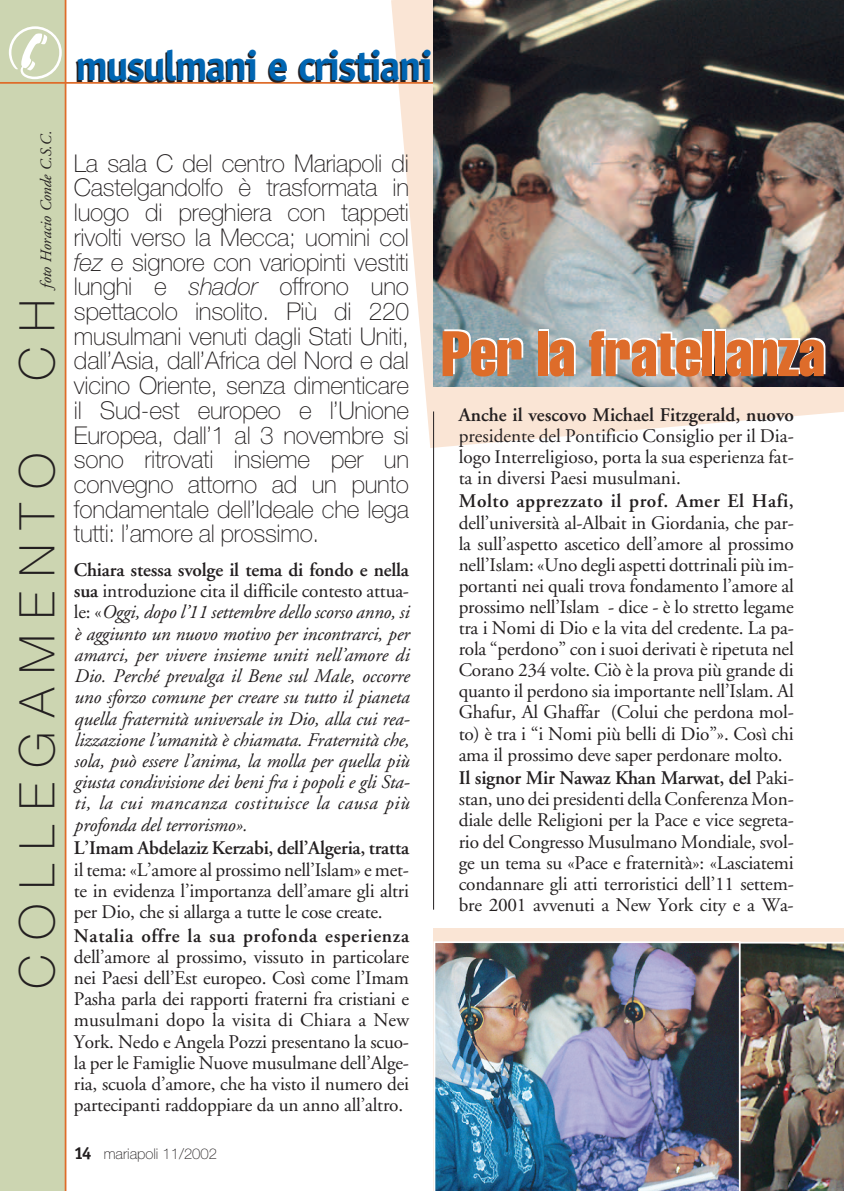
<style>
.page{position:relative;width:844px;height:1191px;background:#fff}
.page>*{position:absolute;margin:0;border:0;box-sizing:border-box;transform-origin:0 0}
.t1{font:extra-condensed 63px "Helvetica";letter-spacing:-.01em;color:#de6c2a}
.t2{font:100 49px "Helvetica Neue";letter-spacing:.3em;color:#231f20}
.t3{font:700 42px "Officina Sans";letter-spacing:-.04em;color:#0166b3}
.t4{font:100 24.5px/24.7px "Helvetica Neue";letter-spacing:-.01em;color:#231f20;text-align:justify}
.t5{font:19.25px/21.2px "Adobe Garamond";letter-spacing:-.01em;color:#231f20;text-align:justify}
.t6{font:italic 19.25px/21.2px "Adobe Garamond";letter-spacing:.025em;color:#231f20;text-align:justify}
.t7{font:600 19.25px "Adobe Garamond";color:#231f20}
.t8{font:600 19.25px "Adobe Garamond";letter-spacing:.035em;color:#231f20}
.t9{font:600 19.25px "Adobe Garamond";letter-spacing:.03em;color:#231f20}
.t10{font:italic 15.75px "Adobe Garamond";color:#231f20}
.t11{font:100 14.88px "Helvetica Neue";color:#231f20}
.s1{font-style:italic}
.s2{font-weight:600;font-style:normal}
.s3{font-style:normal}
.s4{font-family:"Officina Sans";font-weight:700;font-size:17.5px}
.s5{font-weight:600}
</style>
<div class="page">
<svg style="left:391px;top:0;width:452px;height:448px;fill:#fae5d5"></svg>
<div style="left:433px;top:928px;width:410px;height:263px;background:#fae5d5"></div>
<hr style="left:433px;top:411px;width:1px;height:498px;background:#231f20">
<div style="left:0;top:0;width:66px;height:1191px;background:#ccd5b1"></div>
<hr style="left:65px;top:0;width:1px;height:1191px;background:#de6c2a">
<hr style="left:0;top:82px;width:843px;height:2px;background:#de6c2a">
<img style="left:433px;top:0;width:410px;height:386px">
<img style="left:740px;top:941px;width:103px;height:250px">
<img style="left:433px;top:941px;width:307px;height:250px">
<h3 class="t3" style="left:75px;top:50px;width:359px">musulmani e cristiani</h3>
<p class="t10" style="left:40px;top:288px;width:158px;rotate:-90deg">foto Horacio Conde C.S.C.</p>
<h2 class="t2" style="left:19px;top:381px;width:84px;rotate:-90deg">C H</h2>
<h2 class="t2" style="left:19px;top:989px;width:538px;rotate:-90deg">COLLEGAMENTO</h2>
<p class="t4" style="left:74px;top:154px;width:336px">La sala C del centro Mariapoli di Castelgandolfo è trasformata in luogo di preghiera con tappeti rivolti verso la Mecca; uomini col <span class="s1">fez</span> e signore con variopinti vestiti lunghi e <span class="s1">shador</span> offrono uno spettacolo insolito. Più di 220 musulmani venuti dagli Stati Uniti, dall’Asia, dall’Africa del Nord e dal vicino Oriente, senza dimenticare il Sud-est europeo e l’Unione Europea, dall’1 al 3 novembre si sono ritrovati insieme per un convegno attorno ad un punto fondamentale dell’Ideale che lega tutti: l’amore al prossimo.</p>
<p class="t6" style="left:74px;top:561px;width:337px"><span class="s2">Chiara stessa svolge il tema di fondo e nella sua</span> <span class="s3">introduzione cita il difficile contesto attua&shy;le: «</span>Oggi, dopo l’11 settembre dello scorso anno, si è aggiunto un nuovo motivo per incontrarci, per amarci, per vivere insieme uniti nell’amore di Dio. Perché prevalga il Bene sul Male, occorre uno sforzo comune per creare su tutto il pianeta quella fraternità universale in Dio, alla cui rea&shy;lizzazione l’umanità è chiamata. Fraternità che, sola, può essere l’anima, la molla per quella più giusta condivisione dei beni fra i popoli e gli Sta&shy;ti, la cui mancanza costituisce la causa più profonda del terrorismo».</p>
<p class="t7" style="left:74px;top:840px;width:336px">L’Imam Abdelaziz Kerzabi, dell’Algeria, tratta</p>
<p class="t5" style="left:74px;top:860px;width:336px">il tema: «L’amore al prossimo nell’Islam» e met&shy;te in evidenza l’importanza dell’amare gli altri per Dio, che si allarga a tutte le cose create.</p>
<p class="t8" style="left:74px;top:928px;width:336px">Natalia offre la sua profonda esperienza</p>
<p class="t5" style="left:74px;top:948px;width:336px">dell’amore al prossimo, vissuto in particolare nei Paesi dell’Est europeo. Così come l’Imam Pasha parla dei rapporti fraterni fra cristiani e musulmani dopo la visita di Chiara a New York. Nedo e Angela Pozzi presentano la scuo&shy;la per le Famiglie Nuove musulmane dell’Alge&shy;ria, scuola d’amore, che ha visto il numero dei partecipanti raddoppiare da un anno all’altro.</p>
<p class="t11" style="left:74px;top:1148px;width:145px"><span class="s4">14</span> mariapoli 11/2002</p>
<h1 class="t1" style="left:441px;top:331px;width:385px">Per la fratellanza</h1>
<p class="t7" style="left:458px;top:407px;width:336px">Anche il vescovo Michael Fitzgerald, nuovo</p>
<p class="t5" style="left:458px;top:427px;width:336px">presidente del Pontificio Consiglio per il Dia&shy;logo Interreligioso, porta la sua esperienza fat&shy;ta in diversi Paesi musulmani.</p>
<p class="t9" style="left:458px;top:494px;width:336px">Molto apprezzato il prof. Amer El Hafi,</p>
<p class="t5" style="left:458px;top:514px;width:336px">dell’università al-Albait in Giordania, che par&shy;la sull’aspetto ascetico dell’amore al prossimo nell’Islam: «Uno degli aspetti dottrinali più im&shy;portanti nei quali trova fondamento l’amore al prossimo nell’Islam - dice - è lo stretto legame tra i Nomi di Dio e la vita del credente. La pa&shy;rola “perdono” con i suoi derivati è ripetuta nel Corano 234 volte. Ciò è la prova più grande di quanto il perdono sia importante nell’Islam. Al Ghafur, Al Ghaffar (Colui che perdona mol&shy;to) è tra i “i Nomi più belli di Dio”». Così chi ama il prossimo deve saper perdonare molto.</p>
<p class="t5" style="left:458px;top:769px;width:336px"><span class="s5">Il signor Mir Nawaz Khan Marwat, del</span> Paki&shy;stan, uno dei presidenti della Conferenza Mon&shy;diale delle Religioni per la Pace e vice segreta&shy;rio del Congresso Musulmano Mondiale, svol&shy;ge un tema su «Pace e fraternità»: «Lasciatemi condannare gli atti terroristici dell’11 settem&shy;bre 2001 avvenuti a New York city e a Wa-</p>
</div>
